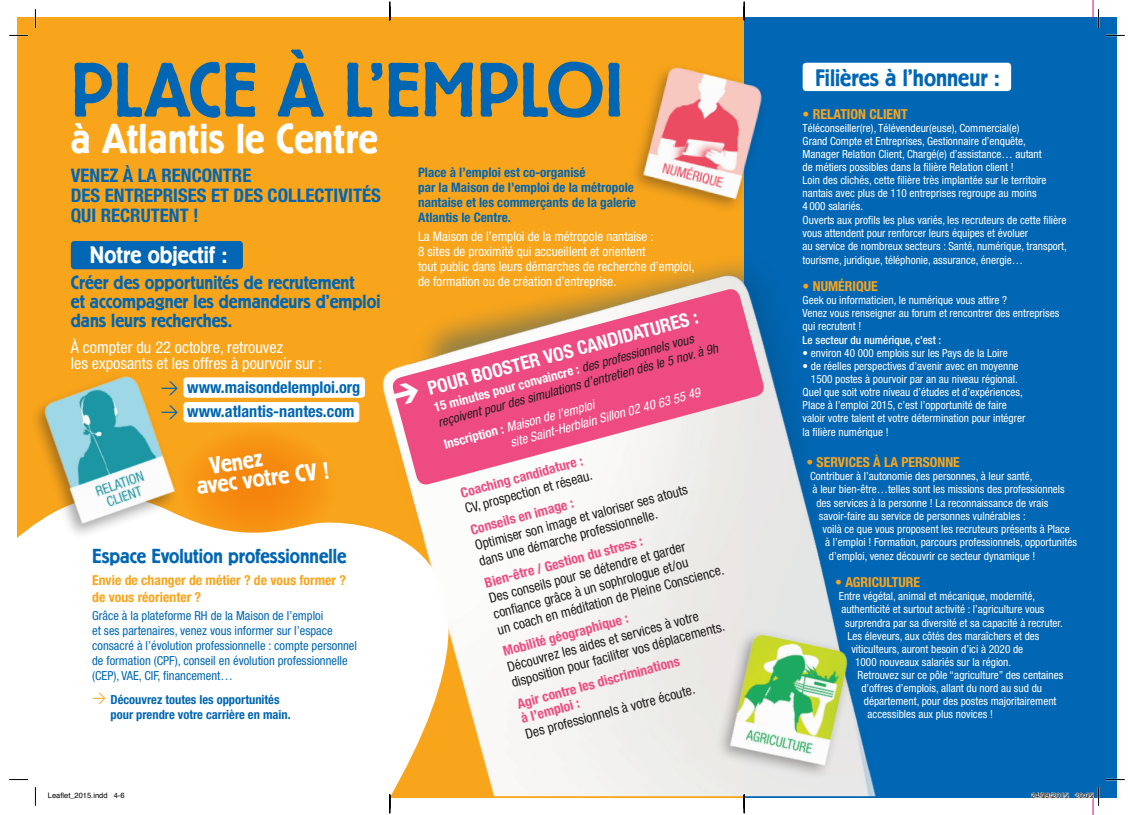
<style>
.page{position:relative;width:1134px;height:815px;background:#fff}
.page>*{position:absolute;margin:0;border:0;box-sizing:border-box;transform-origin:0 0}
.t1{font:600 80.25px "Berliner Grotesk D";color:#0166b3}
.t2{font:600 43.75px "Berliner Grotesk D";letter-spacing:.005em;color:#fff}
.t3{font:600 25px "Berliner Grotesk D";color:#fff}
.t4{font:600 25px "Berliner Grotesk D";color:#0166b3}
.t5{font:600 21.25px "Berliner Grotesk D";color:#0166b3}
.t6{font:600 20px/18.8px "Berliner Grotesk D";color:#0166b3}
.t7{font:700 condensed 18.88px "Helvetica Neue";color:#fff}
.t8{font:700 condensed 18.75px/20px "Helvetica Neue";color:#0166b3}
.t9{font:condensed 16.25px/16.2px "Helvetica Neue";color:#fff}
.t10{font:700 condensed 16.25px/23.8px "Helvetica Neue";color:#0166b3}
.t11{font:condensed 13.75px/16.2px "Helvetica Neue";color:#231f20}
.t12{font:700 condensed 13.75px/15px "Helvetica Neue";color:#ef4b83}
.t13{font:700 condensed 13.75px/16.5px "Helvetica Neue";color:#f9a51b}
.t14{font:condensed 13.12px/15px "Helvetica Neue";color:#fff}
.t15{font:700 condensed 13.12px/15px "Helvetica Neue";color:#0166b3}
.t16{font:italic condensed 13px/15.4px "Helvetica Neue";color:#231f20}
.t17{font:italic condensed 13px/15.4px "Helvetica Neue";color:#fff}
.t18{font:condensed 12.5px/15px "Helvetica Neue";color:#0166b3}
.t19{font:700 condensed 12.5px/15px "Helvetica Neue";color:#0166b3}
.t20{font:condensed 11.25px/13.2px "Helvetica Neue";color:#fff}
.t21{font:500 condensed 11.25px "Helvetica Neue";color:#fff}
.t22{font:7.5px "Helvetica";color:#000}
.s1{font-weight:700;font-style:normal;color:#fff}
.s2{font-family:"DIN";font-weight:400;font-stretch:normal;font-size:17.5px}
.s3{font-weight:700;font-style:normal}
.s4{font-family:"DIN";font-weight:400;font-stretch:normal;font-size:13.75px;color:#f9a51b}
</style>
<div class="page">
<div style="left:18px;top:18px;width:726px;height:780px;background:#f9a51b"></div>
<svg style="left:178px;top:426px;width:159px;height:121px;fill:#f79213"></svg>
<svg style="left:13px;top:476px;width:536px;height:327px;background:#fef7ee"></svg>
<div style="left:744px;top:18px;width:372px;height:780px;background:#0166b3"></div>
<div style="left:71px;top:241px;width:172px;height:28px;background:#0166b3;border-radius:4px"></div>
<img style="left:21px;top:376px;width:185px;height:183px">
<div style="left:803px;top:63px;width:208px;height:28px;background:#fff;border-radius:4px"></div>
<div style="left:183px;top:377px;width:182px;height:21px;background:#fff;border-radius:4px"></div>
<div style="left:183px;top:402px;width:176px;height:20px;background:#fff;border-radius:4px"></div>
<img style="left:294px;top:62px;width:659px;height:734px">
<svg style="left:391px;top:287px;width:375px;height:200px;background:#ec8a93"></svg>
<img style="left:651px;top:572px;width:258px;height:242px">
<svg style="left:9px;top:35px;width:19px;height:1px"></svg>
<svg style="left:1106px;top:35px;width:19px;height:1px"></svg>
<svg style="left:9px;top:779px;width:19px;height:1px"></svg>
<svg style="left:1106px;top:779px;width:19px;height:1px"></svg>
<svg style="left:35px;top:9px;width:1px;height:19px"></svg>
<svg style="left:35px;top:787px;width:1px;height:19px"></svg>
<svg style="left:1093px;top:0;width:6px;height:28px"></svg>
<svg style="left:48px;top:792px;width:60px;height:8px"></svg>
<svg style="left:114px;top:792px;width:11px;height:7px"></svg>
<svg style="left:1031px;top:787px;width:68px;height:28px"></svg>
<svg style="left:389px;top:2px;width:2px;height:18px"></svg>
<svg style="left:389px;top:795px;width:2px;height:18px"></svg>
<svg style="left:743px;top:2px;width:2px;height:18px"></svg>
<svg style="left:743px;top:795px;width:2px;height:18px"></svg>
<h1 class="t1" style="left:71px;top:43px;width:555px">PLACE À L’EMPLOI</h1>
<h2 class="t2" style="left:71px;top:113px;width:308px">à Atlantis le Centre</h2>
<h3 class="t8" style="left:71px;top:165px;width:311px">VENEZ À LA RENCONTRE<br>DES ENTREPRISES ET DES COLLECTIVITÉS<br>QUI RECRUTENT !</h3>
<h3 class="t3" style="left:90px;top:240px;width:139px">Notre objectif :</h3>
<h3 class="t6" style="left:71px;top:273px;width:311px">Créer des opportunités de recrutement<br>et accompagner les demandeurs d’emploi dans leurs recherches.</h3>
<p class="t15" style="left:418px;top:165px;width:219px">Place à l’emploi est co-organisé<br>par la Maison de l’emploi de la métropole nantaise et les commerçants de la galerie Atlantis le Centre.</p>
<p class="t14" style="left:418px;top:229px;width:278px">La Maison de l’emploi de la métropole nantaise :<br>8 sites de proximité qui accueillent et orientent<br>tout public dans leurs démarches de recherche d’emploi, de formation ou de création d’entreprise.</p>
<h3 class="t7" style="left:386px;top:388px;width:321px;rotate:-15deg">➔ POUR BOOSTER VOS CANDIDATURES :</h3>
<p class="t16" style="left:432px;top:400px;width:291px;rotate:-15deg"><span class="s1">15 minutes pour convaincre :</span> des professionnels vous reçoivent pour des simulations d’entretien dès le 5 nov. à 9h</p>
<h3 class="t9" style="left:71px;top:339px;width:253px">À compter du 22 octobre, retrouvez<br>les exposants et les offres à pourvoir sur :</h3>
<h3 class="t10" style="left:161px;top:375px;width:201px"><span class="s2">&gt;</span> www.maisondelemploi.org <span class="s2">&gt;</span> www.atlantis-nantes.com</h3>
<p class="t17" style="left:505px;top:420px;width:198px;text-indent:-65px;rotate:-15deg"><span class="s3">Inscription :</span> Maison de l’emploi<br>site Saint-Herblain Sillon 02 40 63 55 49</p>
<h3 class="t3" style="left:208px;top:451px;width:55px;rotate:-9deg">Venez</h3>
<h3 class="t3" style="left:195px;top:471px;width:135px;rotate:-7deg">avec votre CV !</h3>
<h3 class="t5" style="left:92px;top:544px;width:256px">Espace Evolution professionnelle</h3>
<p class="t13" style="left:92px;top:572px;width:255px">Envie de changer de métier ? de vous former ? de vous réorienter ?</p>
<p class="t18" style="left:92px;top:608px;width:266px">Grâce à la plateforme RH de la Maison de l’emploi<br>et ses partenaires, venez vous informer sur l’espace consacré à l’évolution professionnelle : compte personnel de formation (CPF), conseil en évolution professionnelle (CEP), VAE, CIF, financement…</p>
<p class="t19" style="left:111px;top:691px;width:182px;text-indent:-18px"><span class="s4">&gt;</span> Découvrez toutes les opportunités pour prendre votre carrière en main.</p>
<p class="t12" style="left:459px;top:486px;width:128px;rotate:-15deg">Coaching candidature :</p>
<p class="t11" style="left:463px;top:501px;width:133px;rotate:-15deg">CV, prospection et réseau.</p>
<p class="t11" style="left:473px;top:538px;width:221px;rotate:-15deg">Optimiser son image et valoriser ses atouts dans une démarche professionnelle.</p>
<p class="t12" style="left:469px;top:523px;width:108px;rotate:-15deg">Conseils en image :</p>
<p class="t12" style="left:483px;top:575px;width:165px;rotate:-15deg">Bien-être / Gestion du stress :</p>
<p class="t11" style="left:487px;top:591px;width:236px;rotate:-15deg">Des conseils pour se détendre et garder<br>confi ance grâce à un sophrologue et/ou<br>un coach en méditation de Pleine Conscience.</p>
<p class="t11" style="left:505px;top:659px;width:222px;rotate:-15deg">Découvrez les aides et services à votre disposition pour faciliter vos déplacements.</p>
<p class="t12" style="left:501px;top:644px;width:130px;rotate:-15deg">Mobilité géographique :</p>
<p class="t12" style="left:515px;top:696px;width:169px;rotate:-15deg">Agir contre les discriminations à l’emploi :</p>
<p class="t11" style="left:523px;top:726px;width:177px;rotate:-15deg">Des professionnels à votre écoute.</p>
<h3 class="t4" style="left:815px;top:63px;width:186px">Filières à l’honneur :</h3>
<p class="t13" style="left:803px;top:105px;width:107px">• RELATION CLIENT</p>
<p class="t20" style="left:803px;top:121px;width:266px">Téléconseiller(re), Télévendeur(euse), Commercial(e)<br>Grand Compte et Entreprises, Gestionnaire d’enquête,<br>Manager Relation Client, Chargé(e) d’assistance… autant<br>de métiers possibles dans la filière Relation client !<br>Loin des clichés, cette filière très implantée sur le territoire nantais avec plus de 110 entreprises regroupe au moins<br>4 000 salariés.<br>Ouverts aux profils les plus variés, les recruteurs de cette filière vous attendent pour renforcer leurs équipes et évoluer<br>au service de nombreux secteurs : Santé, numérique, transport, tourisme, juridique, téléphonie, assurance, énergie…</p>
<p class="t13" style="left:803px;top:278px;width:77px">• NUMÉRIQUE</p>
<p class="t20" style="left:803px;top:294px;width:258px">Geek ou informaticien, le numérique vous attire ?<br>Venez vous renseigner au forum et rencontrer des entreprises qui recrutent !</p>
<p class="t21" style="left:803px;top:333px;width:140px">Le secteur du numérique, c’est :</p>
<p class="t20" style="left:803px;top:346px;width:207px">• environ 40 000 emplois sur les Pays de la Loire</p>
<p class="t20" style="left:803px;top:359px;width:217px">• de réelles perspectives d’avenir avec en moyenne</p>
<p class="t20" style="left:811px;top:372px;width:208px">1500 postes à pourvoir par an au niveau régional.</p>
<p class="t20" style="left:803px;top:385px;width:222px">Quel que soit votre niveau d’études et d’expériences,</p>
<p class="t20" style="left:803px;top:399px;width:206px">Place à l’emploi 2015, c’est l’opportunité de faire</p>
<p class="t20" style="left:803px;top:412px;width:224px">valoir votre talent et votre détermination pour intégrer</p>
<p class="t20" style="left:803px;top:425px;width:87px">la filière numérique !</p>
<p class="t13" style="left:806px;top:454px;width:155px">• SERVICES À LA PERSONNE</p>
<p class="t20" style="left:810px;top:470px;width:224px">Contribuer à l’autonomie des personnes, à leur santé,</p>
<p class="t20" style="left:813px;top:483px;width:254px">à leur bien-être…telles sont les missions des professionnels</p>
<p class="t20" style="left:816px;top:496px;width:234px">des services à la personne ! La reconnaissance de vrais</p>
<p class="t20" style="left:819px;top:509px;width:208px">savoir-faire au service de personnes vulnérables :</p>
<p class="t20" style="left:823px;top:522px;width:249px">voilà ce que vous proposent les recruteurs présents à Place</p>
<p class="t20" style="left:825px;top:535px;width:253px">à l’emploi ! Formation, parcours professionnels, opportunités</p>
<p class="t20" style="left:829px;top:549px;width:208px">d’emploi, venez découvrir ce secteur dynamique !</p>
<p class="t13" style="left:835px;top:574px;width:87px">• AGRICULTURE</p>
<p class="t20" style="left:839px;top:590px;width:198px">Entre végétal, animal et mécanique, modernité,</p>
<p class="t20" style="left:841px;top:603px;width:205px">authenticité et surtout activité : l’agriculture vous</p>
<p class="t20" style="left:845px;top:616px;width:219px">surprendra par sa diversité et sa capacité à recruter.</p>
<p class="t20" style="left:848px;top:629px;width:193px">Les éleveurs, aux côtés des maraîchers et des</p>
<p class="t20" style="left:851px;top:642px;width:173px">viticulteurs, auront besoin d’ici à 2020 de</p>
<p class="t20" style="left:855px;top:655px;width:158px">1000 nouveaux salariés sur la région.</p>
<p class="t20" style="left:858px;top:668px;width:207px">Retrouvez sur ce pôle “agriculture” des centaines</p>
<p class="t20" style="left:861px;top:681px;width:182px">d’offres d’emplois, allant du nord au sud du</p>
<p class="t20" style="left:864px;top:695px;width:194px">département, pour des postes majoritairement</p>
<p class="t20" style="left:868px;top:708px;width:127px">accessibles aux plus novices !</p>
<p class="t22" style="left:48px;top:790px;width:78px">Leaflet_2015.indd 4-6</p>
<p class="t22" style="left:1031px;top:790px;width:64px">24/09/2015 20:05</p>
</div>
